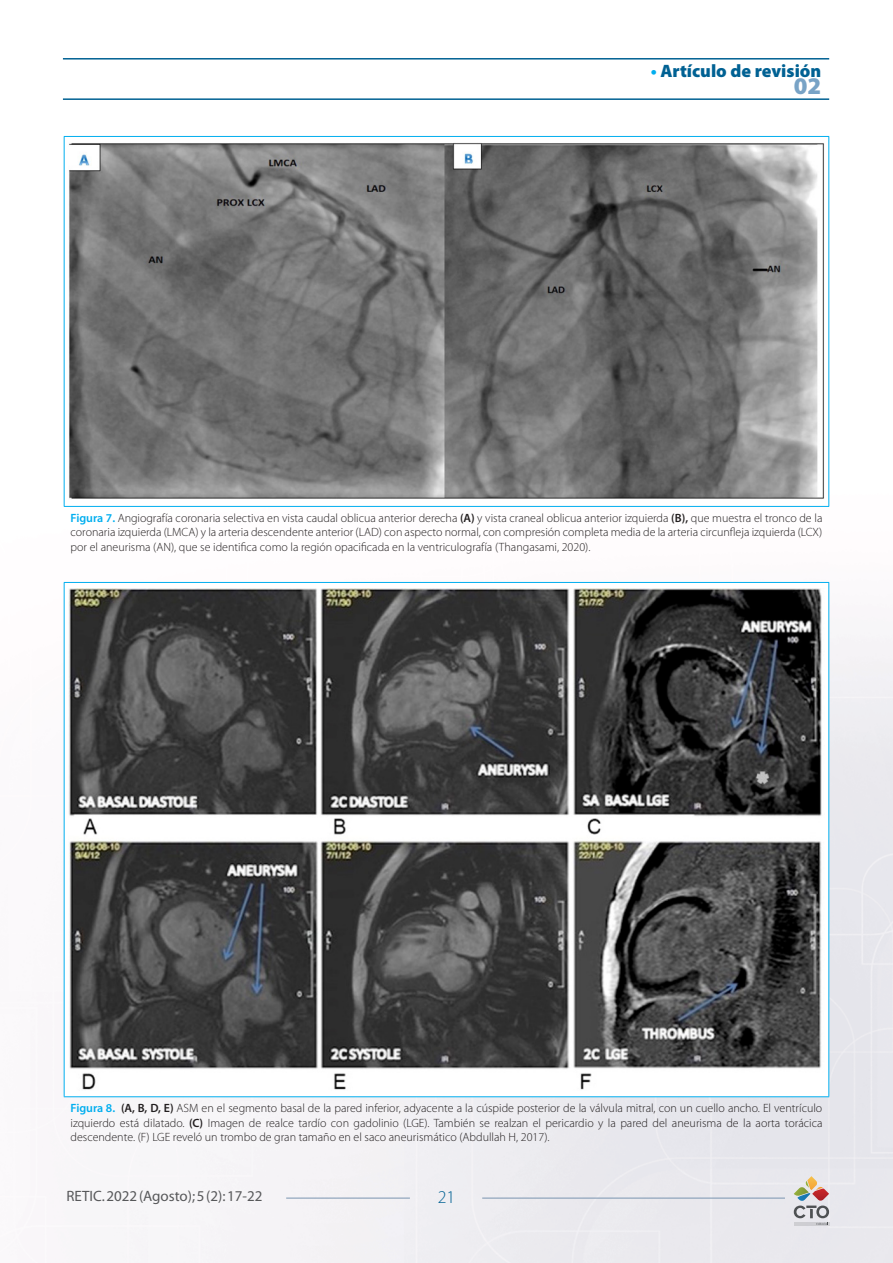
<style>
.page{position:relative;width:893px;height:1263px;background:#fff}
.page>*{position:absolute;margin:0;border:0;box-sizing:border-box;transform-origin:0 0}
.t1{font:900 24px "Myriad Pro";color:#78a3c6}
.t2{font:900 18px "Myriad Pro";color:#006193}
.t3{font:300 18px "Myriad Pro";color:#006193}
.t4{font:15px "Myriad Pro";color:#57585a}
.t5{font:300 12px/14.4px "Myriad Pro";color:#231f20;text-align:justify}
.s1{font-weight:700;color:#00aeef}
.s2{font-weight:600;color:#00aeef}
.s3{font-weight:600}
</style>
<div class="page">
<hr style="left:63px;top:58px;width:766px;height:2px;background:#006193">
<hr style="left:63px;top:98px;width:766px;height:2px;background:#006193">
<hr style="left:482px;top:1198px;width:303px;height:1px;background:#7a94b0">
<hr style="left:286px;top:1198px;width:124px;height:1px;background:#7a94b0">
<hr style="left:794px;top:1222px;width:35px;height:4px;background:#ceced2">
<svg style="left:794px;top:1176px;width:35px;height:49px;background:#c7bdb8"></svg>
<hr style="left:64px;top:136px;width:765px;height:1px;background:#00aeef">
<hr style="left:64px;top:137px;width:1px;height:369px;background:#00aeef">
<hr style="left:828px;top:137px;width:1px;height:369px;background:#00aeef">
<hr style="left:64px;top:506px;width:765px;height:1px;background:#00aeef">
<img style="left:69px;top:143px;width:755px;height:356px">
<hr style="left:64px;top:582px;width:765px;height:1px;background:#00aeef">
<hr style="left:64px;top:583px;width:1px;height:513px;background:#00aeef">
<hr style="left:828px;top:583px;width:1px;height:513px;background:#00aeef">
<hr style="left:64px;top:1096px;width:765px;height:1px;background:#00aeef">
<img style="left:68px;top:589px;width:754px;height:501px">
<h2 class="t2" style="left:651px;top:60px;width:172px"><span class="s1">•</span> Artículo de revisión</h2>
<h1 class="t1" style="left:794px;top:72px;width:29px">02</h1>
<p class="t5" style="left:71px;top:511px;width:753px"><span class="s2">Figura 7.</span> Angiografía coronaria selectiva en vista caudal oblicua anterior derecha <span class="s3">(A)</span> y vista craneal oblicua anterior izquierda <span class="s3">(B),</span> que muestra el tronco de la coronaria izquierda (LMCA) y la arteria descendente anterior (LAD) con aspecto normal, con compresión completa media de la arteria circunfleja izquierda (LCX) por el aneurisma (AN), que se identifica como la región opacificada en la ventriculografía (Thangasami, 2020).</p>
<p class="t5" style="left:71px;top:1101px;width:753px"><span class="s2">Figura 8.</span> <span class="s3">(A, B, D, E)</span> ASM en el segmento basal de la pared inferior, adyacente a la cúspide posterior de la válvula mitral, con un cuello ancho. El ventrículo izquierdo está dilatado. <span class="s3">(C)</span> Imagen de realce tardío con gadolinio (LGE). También se realzan el pericardio y la pared del aneurisma de la aorta torácica descendente. (F) LGE reveló un trombo de gran tamaño en el saco aneurismático (Abdullah H, 2017).</p>
<p class="t4" style="left:66px;top:1187px;width:198px">RETIC. 2022 (Agosto); 5 (2): 17-22</p>
<h2 class="t3" style="left:438px;top:1187px;width:19px">21</h2>
</div>
